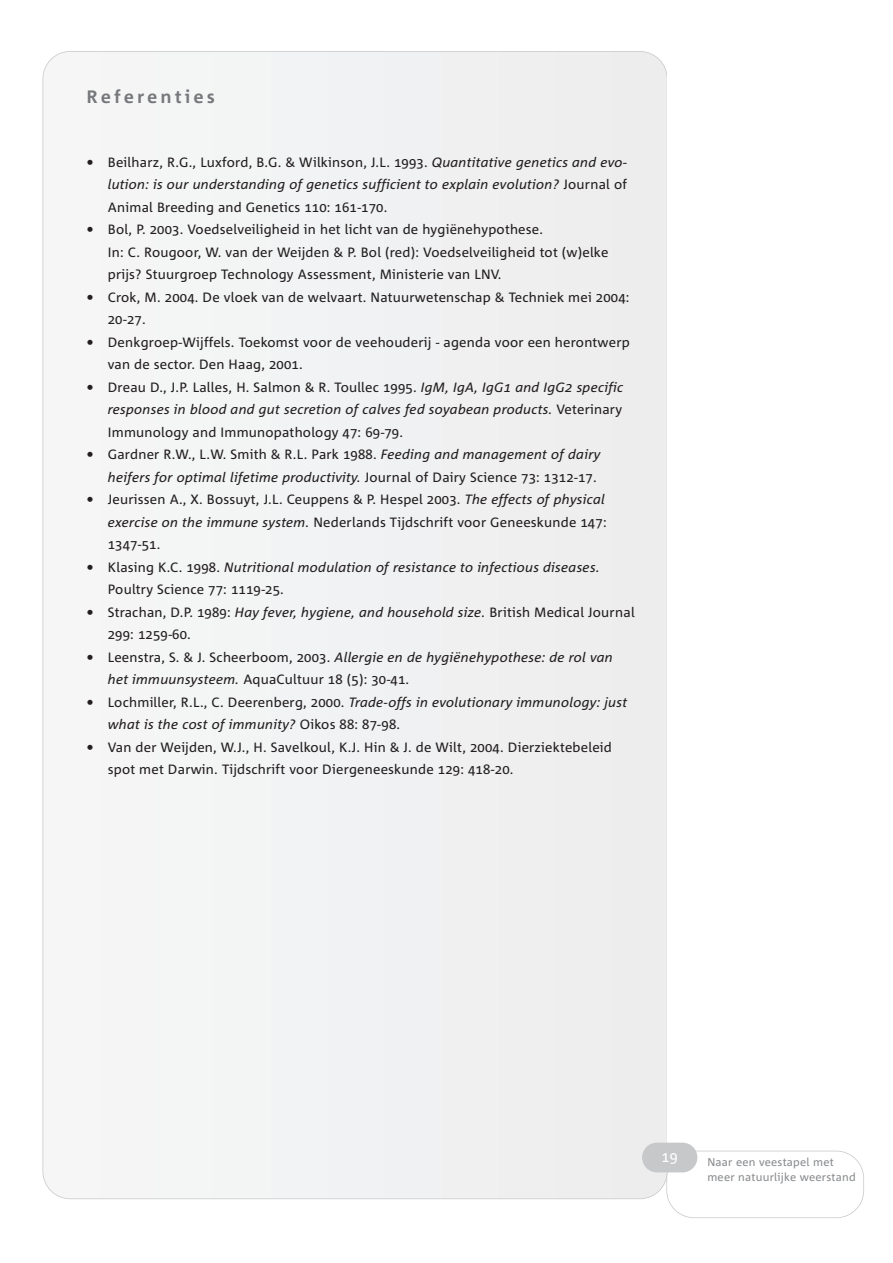
<style>
.page{position:relative;width:893px;height:1263px;background:#fff}
.page>*{position:absolute;margin:0;border:0;box-sizing:border-box;transform-origin:0 0}
.t1{font:700 18px "Agrofont";letter-spacing:.17em;color:#76787b}
.t2{font:15px "Agrofont";color:#fff}
.t3{font:13.5px/22.5px "Agrofont";letter-spacing:.015em;color:#231f20}
.t4{font:italic 13.5px/22.5px "Agrofont";letter-spacing:.015em;color:#231f20}
.t5{font:11.25px/15.8px "Agrofont";letter-spacing:.02em;color:#8a8c8f}
.s1{font-style:italic}
.s2{font-style:normal}
</style>
<div class="page">
<div style="left:43px;top:51px;width:66px;height:1148px;background:#f6f6f7"></div>
<div style="left:89px;top:51px;width:77px;height:1148px;background:#f5f5f6"></div>
<div style="left:145px;top:51px;width:78px;height:1148px;background:#f4f5f5"></div>
<div style="left:202px;top:51px;width:78px;height:1148px;background:#f3f4f4"></div>
<div style="left:259px;top:51px;width:78px;height:1148px;background:#f2f3f4"></div>
<div style="left:316px;top:51px;width:78px;height:1148px;background:#f1f2f3"></div>
<div style="left:373px;top:51px;width:78px;height:1148px;background:#f0f1f2"></div>
<div style="left:430px;top:51px;width:78px;height:1148px;background:#f0f0f1"></div>
<div style="left:487px;top:51px;width:78px;height:1148px;background:#efeff0"></div>
<div style="left:544px;top:51px;width:78px;height:1148px;background:#eeeeef"></div>
<div style="left:601px;top:51px;width:66px;height:1148px;background:#ededee"></div>
<div style="left:666px;top:1151px;width:198px;height:67px;border:2px solid #c7c8ca;border-radius:28px"></div>
<div style="left:642px;top:1143px;width:55px;height:29px;background:#c7c8ca;border-radius:15px"></div>
<h1 class="t1" style="left:87px;top:90px;width:130px">Referenties</h1>
<p class="t3" style="left:108px;top:152px;width:521px;text-align:justify;text-indent:-21px">• Beilharz, R.G., Luxford, B.G. &amp; Wilkinson, J.L. 1993. <span class="s1">Quantitative genetics and evo&shy;lution: is our understanding of genetics sufficient to explain evolution?</span> Journal of Animal Breeding and Genetics 110: 161-170.</p>
<p class="t3" style="left:108px;top:219px;width:502px;text-indent:-21px">• Bol, P. 2003. Voedselveiligheid in het licht van de hygiënehypothese.<br>In: C. Rougoor, W. van der Weijden &amp; P. Bol (red): Voedselveiligheid tot (w)elke prijs? Stuurgroep Technology Assessment, Ministerie van LNV.</p>
<p class="t3" style="left:108px;top:287px;width:523px;text-indent:-21px">• Crok, M. 2004. De vloek van de welvaart. Natuurwetenschap &amp; Techniek mei 2004:<br>20-27.</p>
<p class="t3" style="left:108px;top:332px;width:524px;text-indent:-21px">• Denkgroep-Wijffels. Toekomst voor de veehouderij - agenda voor een herontwerp van de sector. Den Haag, 2001.</p>
<p class="t3" style="left:108px;top:377px;width:517px;text-align:justify;text-indent:-21px">• Dreau D., J.P. Lalles, H. Salmon &amp; R. Toullec 1995. <span class="s1">IgM, IgA, IgG1 and IgG2 specific responses in blood and gut secretion of calves fed soyabean products.</span> Veterinary Immunology and Immunopathology 47: 69-79.</p>
<p class="t3" style="left:87px;top:444px;width:515px;text-align:right">• Gardner R.W., L.W. Smith &amp; R.L. Park 1988. <span class="s1">Feeding and management of dairy heifers for optimal lifetime productivity.</span> Journal of Dairy Science 73: 1312-17.</p>
<p class="t3" style="left:108px;top:489px;width:500px;text-indent:-21px">• Jeurissen A., X. Bossuyt, J.L. Ceuppens &amp; P. Hespel 2003. <span class="s1">The effects of physical exercise on the immune system.</span> Nederlands Tijdschrift voor Geneeskunde 147:<br>1347-51.</p>
<p class="t4" style="left:108px;top:557px;width:493px;text-indent:-21px"><span class="s2">• Klasing K.C. 1998.</span> Nutritional modulation of resistance to infectious diseases.<br><span class="s2">Poultry Science 77: 1119-25.</span></p>
<p class="t3" style="left:108px;top:602px;width:528px;text-indent:-21px">• Strachan, D.P. 1989: <span class="s1">Hay fever, hygiene, and household size.</span> British Medical Journal<br>299: 1259-60.</p>
<p class="t3" style="left:108px;top:647px;width:506px;text-indent:-21px">• Leenstra, S. &amp; J. Scheerboom, 2003. <span class="s1">Allergie en de hygiënehypothese: de rol van het immuunsysteem.</span> AquaCultuur 18 (5): 30-41.</p>
<p class="t4" style="left:108px;top:692px;width:521px;text-indent:-21px"><span class="s2">• Lochmiller, R.L., C. Deerenberg, 2000.</span> Trade-offs in evolutionary immunology: just what is the cost of immunity? <span class="s2">Oikos 88: 87-98.</span></p>
<p class="t3" style="left:108px;top:737px;width:506px;text-indent:-21px">• Van der Weijden, W.J., H. Savelkoul, K.J. Hin &amp; J. de Wilt, 2004. Dierziektebeleid spot met Darwin. Tijdschrift voor Diergeneeskunde 129: 418-20.</p>
<p class="t2" style="left:662px;top:1151px;width:18px">19</p>
<p class="t5" style="left:707px;top:1155px;width:150px">Naar een veestapel met meer natuurlijke weerstand</p>
</div>
